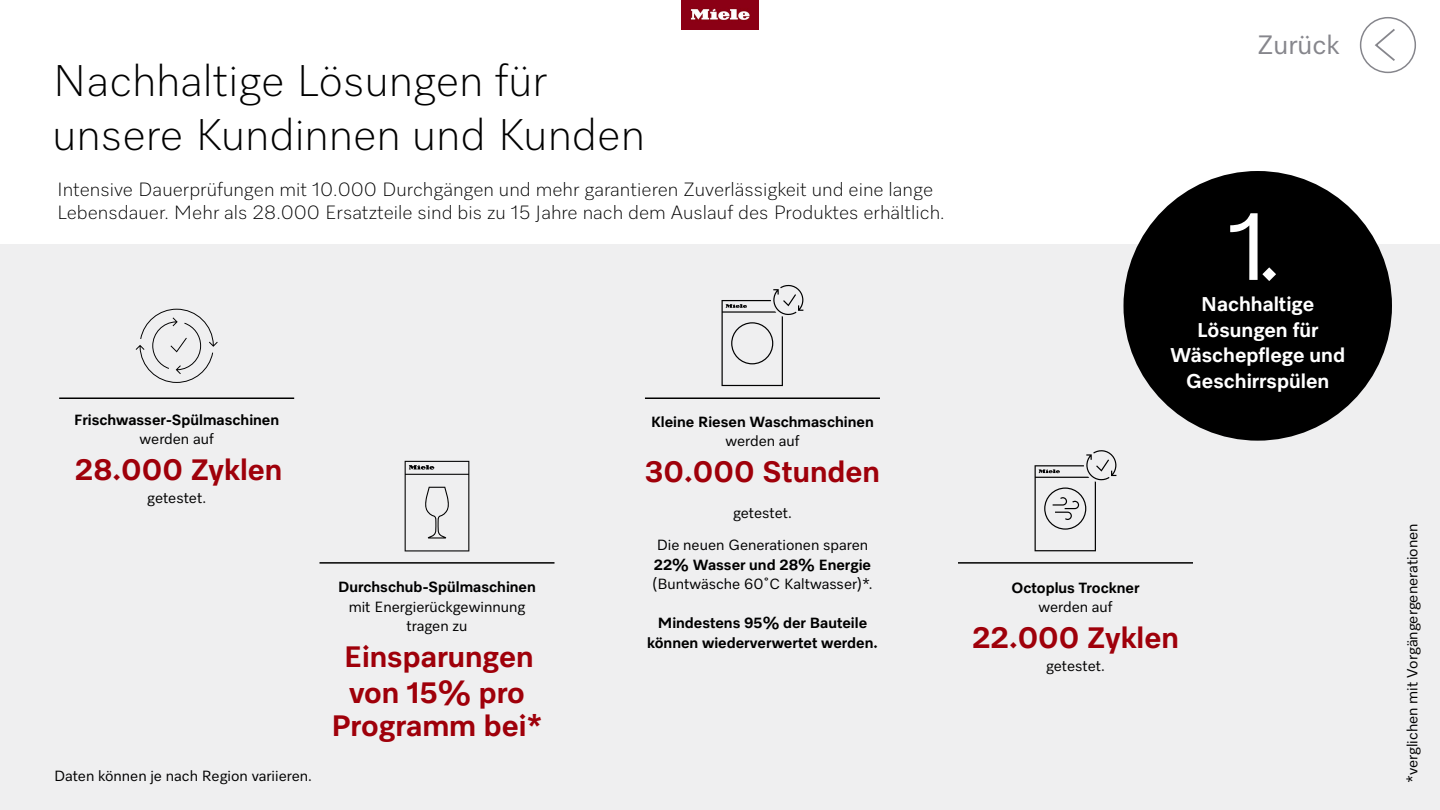
<style>
.page{position:relative;width:1440px;height:810px;background:#fff}
.page>*{position:absolute;margin:0;border:0;box-sizing:border-box;transform-origin:0 0}
.t1{font:97.5px "Miele Elements";color:#fff}
.t2{font:300 45px/54px "Miele Elements";color:#000}
.t3{font:700 30px/36px "Miele Elements";color:#9f000a}
.t4{font:27px "Miele Elements";color:#86868c}
.t5{font:700 20.25px/25.5px "Miele Elements";color:#fff;text-align:center}
.t6{font:300 19.5px/23.4px "Miele Elements";color:#000}
.t7{font:15px/19.5px "Miele Elements";color:#000;text-align:center}
.t8{font:700 15px/19.5px "Miele Elements";color:#000;text-align:center}
</style>
<div class="page">
<img style="left:681px;top:0;width:78px;height:30px">
<svg style="left:1375px;top:29px;width:20px;height:32px"></svg>
<div style="left:1360px;top:17px;width:56px;height:56px;border:2px solid #86868c;border-radius:50%"></div>
<div style="left:0;top:244px;width:1440px;height:566px;background:#efeff0"></div>
<div style="left:1124px;top:171px;width:268px;height:270px;background:#000;border-radius:50%"></div>
<hr style="left:320px;top:562px;width:235px;height:2px;background:#000">
<hr style="left:958px;top:562px;width:235px;height:2px;background:#000">
<hr style="left:59px;top:398px;width:235px;height:1px;background:#000">
<hr style="left:645px;top:398px;width:235px;height:1px;background:#000">
<svg style="left:136px;top:309px;width:82px;height:74px"></svg>
<svg style="left:405px;top:461px;width:64px;height:90px"></svg>
<svg style="left:722px;top:285px;width:82px;height:101px"></svg>
<svg style="left:1035px;top:450px;width:82px;height:101px"></svg>
<h2 class="t2" style="left:52px;top:52px;width:594px">Nachhaltige Lösungen für unsere Kundinnen und Kunden</h2>
<h3 class="t6" style="left:57px;top:177px;width:889px">Intensive Dauerprüfungen mit 10.000 Durchgängen und mehr garantieren Zuverlässigkeit und eine lange<br>Lebensdauer. Mehr als 28.000 Ersatzteile sind bis zu 15 Jahre nach dem Auslauf des Produktes erhältlich.</h3>
<p class="t8" style="left:74px;top:409px;width:207px">Frischwasser-Spülmaschinen</p>
<p class="t7" style="left:140px;top:429px;width:76px">werden auf</p>
<h3 class="t3" style="left:75px;top:451px;width:209px">28.000 Zyklen</h3>
<p class="t7" style="left:147px;top:487px;width:60px">getestet.</p>
<p class="t7" style="left:54px;top:765px;width:259px">Daten können je nach Region variieren.</p>
<p class="t8" style="left:338px;top:577px;width:199px">Durchschub-Spülmaschinen</p>
<p class="t7" style="left:349px;top:596px;width:178px">mit Energierückgewinnung tragen zu</p>
<h3 class="t3" style="left:344px;top:638px;width:191px">Einsparungen von 15% pro</h3>
<h3 class="t3" style="left:331px;top:706px;width:213px">Programm bei*</h3>
<p class="t8" style="left:651px;top:411px;width:224px">Kleine Riesen Waschmaschinen</p>
<p class="t7" style="left:725px;top:431px;width:76px">werden auf</p>
<h3 class="t3" style="left:645px;top:453px;width:237px">30.000 Stunden</h3>
<p class="t7" style="left:733px;top:503px;width:60px">getestet.</p>
<p class="t7" style="left:657px;top:535px;width:213px">Die neuen Generationen sparen</p>
<p class="t8" style="left:654px;top:554px;width:219px">22% Wasser und 28% Energie</p>
<p class="t7" style="left:652px;top:574px;width:222px">(Buntwäsche 60˚C Kaltwasser)*.</p>
<p class="t8" style="left:647px;top:613px;width:232px">Mindestens 95% der Bauteile können wiederverwertet werden.</p>
<h3 class="t4" style="left:1258px;top:28px;width:83px">Zurück</h3>
<h1 class="t1" style="left:1228px;top:184px;width:55px">1.</h1>
<h3 class="t5" style="left:1170px;top:291px;width:176px">Nachhaltige<br>Lösungen für<br>Wäsche-pflege und<br>Geschirrspülen</h3>
<p class="t8" style="left:1012px;top:577px;width:129px">Octoplus Trockner</p>
<p class="t7" style="left:1038px;top:597px;width:76px">werden auf</p>
<h3 class="t3" style="left:972px;top:619px;width:208px">22.000 Zyklen</h3>
<p class="t7" style="left:1046px;top:655px;width:60px">getestet.</p>
<p class="t7" style="left:1402px;top:783px;width:262px;rotate:-90deg">*verglichen mit Vorgängergenerationen</p>
</div>
